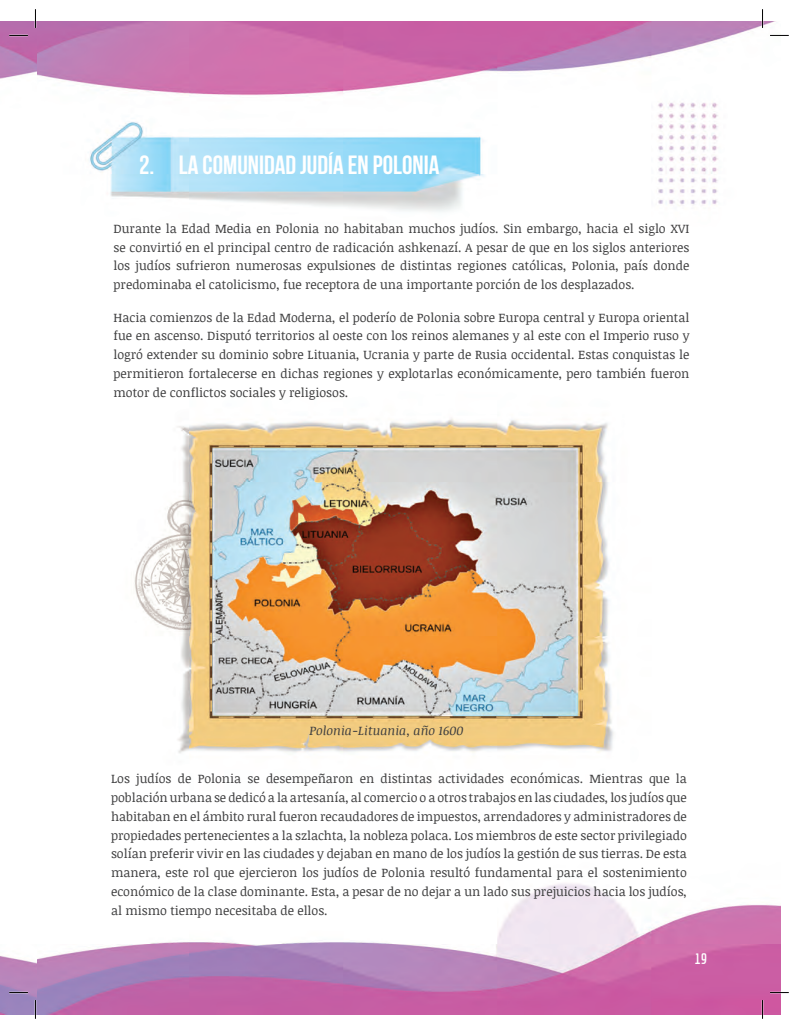
<style>
.page{position:relative;width:798px;height:1028px;background:#fff}
.page>*{position:absolute;margin:0;border:0;box-sizing:border-box;transform-origin:0 0}
.t1{font:700 26.25px "Bebas Neue";color:#fff}
.t2{font:700 15px "Economica";color:#fff}
.t3{font:12.5px/18.8px "Noticia Text";color:#3e3e3f;text-align:justify}
.t4{font:italic 12.5px "Noticia Text";color:#3e3e3f}
</style>
<div class="page">
<img style="left:0;top:21px;width:780px;height:993px">
<svg style="left:9px;top:35px;width:19px;height:1px"></svg>
<svg style="left:769px;top:35px;width:19px;height:1px"></svg>
<svg style="left:9px;top:991px;width:19px;height:2px"></svg>
<svg style="left:769px;top:991px;width:19px;height:2px"></svg>
<svg style="left:35px;top:9px;width:1px;height:19px"></svg>
<svg style="left:35px;top:1000px;width:1px;height:18px"></svg>
<svg style="left:761px;top:9px;width:2px;height:19px"></svg>
<svg style="left:761px;top:1000px;width:2px;height:18px"></svg>
<h1 class="t1" style="left:139px;top:151px;width:302px">2. LA COMUNIDAD JUDÍA EN POLONIA</h1>
<p class="t3" style="left:113px;top:219px;width:577px">Durante la Edad Media en Polonia no habitaban muchos judíos. Sin embargo, hacia el siglo XVI se convirtió en el principal centro de radicación ashkenazí. A pesar de que en los siglos anteriores los judíos sufrieron numerosas expulsiones de distintas regiones católicas, Polonia, país donde predominaba el catolicismo, fue receptora de una importante porción de los desplazados.</p>
<p class="t3" style="left:113px;top:307px;width:577px">Hacia comienzos de la Edad Moderna, el poderío de Polonia sobre Europa central y Europa oriental fue en ascenso. Disputó territorios al oeste con los reinos alemanes y al este con el Imperio ruso y logró extender su dominio sobre Lituania, Ucrania y parte de Rusia occidental. Estas conquistas le permitieron fortalecerse en dichas regiones y explotarlas económicamente, pero también fueron motor de conflictos sociales y religiosos.</p>
<p class="t4" style="left:309px;top:721px;width:156px">Polonia-Lituania, año 1600</p>
<p class="t3" style="left:111px;top:769px;width:577px">Los judíos de Polonia se desempeñaron en distintas actividades económicas. Mientras que la población urbana se dedicó a la artesanía, al comercio o a otros trabajos en las ciudades, los judíos que habitaban en el ámbito rural fueron recaudadores de impuestos, arrendadores y administradores de propiedades pertenecientes a la szlachta, la nobleza polaca. Los miembros de este sector privilegiado solían preferir vivir en las ciudades y dejaban en mano de los judíos la gestión de sus tierras. De esta manera, este rol que ejercieron los judíos de Polonia resultó fundamental para el sostenimiento económico de la clase dominante. Esta, a pesar de no dejar a un lado sus prejuicios hacia los judíos, al mismo tiempo necesitaba de ellos.</p>
<p class="t2" style="left:694px;top:950px;width:14px">19</p>
</div>
